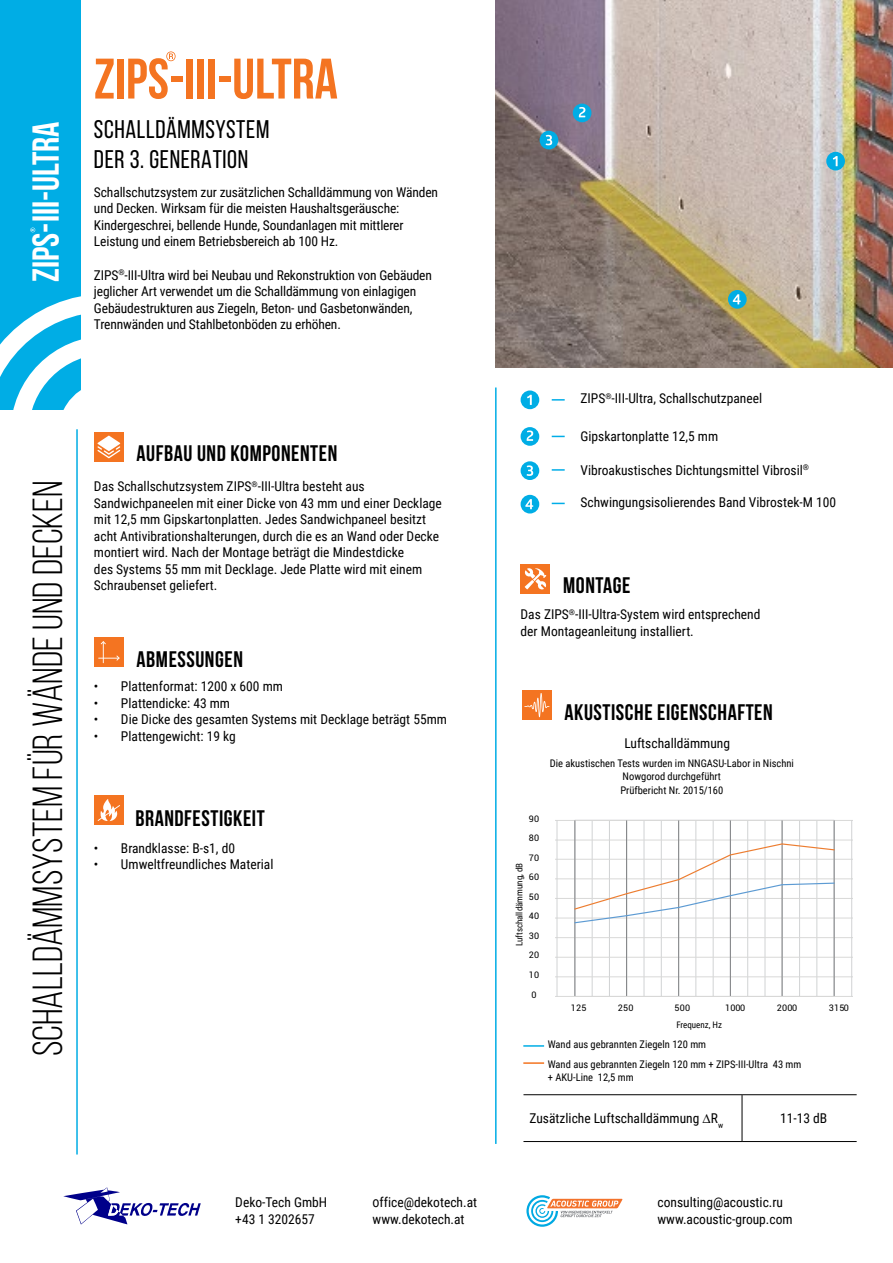
<style>
.page{position:relative;width:893px;height:1263px;background:#fff}
.page>*{position:absolute;margin:0;border:0;box-sizing:border-box;transform-origin:0 0}
.t1{font:700 57px "Bebas Neue";color:#f47421}
.t2{font:42px "Bebas Neue";color:#000}
.t3{font:700 37.5px "Bebas Neue";color:#fff}
.t4{font:25.5px/30.6px "Bebas Neue";letter-spacing:.025em;color:#000}
.t5{font:700 22.5px "Bebas Neue";letter-spacing:.025em;color:#000}
.t6{font:13.5px/16.5px "Roboto Condensed";color:#000}
.t7{font:10.5px/13.5px "Roboto Condensed";color:#000;text-align:center}
.t8{font:9px "Roboto";letter-spacing:.02em;color:#000}
.t9{font:9px "Roboto Condensed";color:#000}
.s1{font-family:"Arial Narrow"}
</style>
<div class="page">
<div style="left:0;top:0;width:80px;height:409px;background:#00ade5"></div>
<svg style="left:0;top:294px;width:81px;height:116px"></svg>
<div style="left:11px;top:336px;width:193px;height:193px;border:18px solid #fff;border-radius:50%"></div>
<div style="left:58px;top:382px;width:98px;height:101px;border:18px solid #fff;border-radius:50%"></div>
<hr style="left:495px;top:387px;width:2px;height:757px;background:#00ade5">
<hr style="left:76px;top:429px;width:2px;height:725px;background:#00ade5">
<div style="left:94px;top:432px;width:30px;height:30px;background:#f47421"></div>
<svg style="left:97px;top:436px;width:23px;height:22px"></svg>
<div style="left:94px;top:637px;width:30px;height:30px;background:#f47421"></div>
<svg style="left:98px;top:641px;width:22px;height:22px"></svg>
<div style="left:94px;top:795px;width:30px;height:30px;background:#f47421"></div>
<svg style="left:98px;top:799px;width:22px;height:22px"></svg>
<img style="left:495px;top:0;width:398px;height:368px">
<div style="left:826px;top:152px;width:19px;height:18px;background:#00ade5;border-radius:50%"></div>
<svg style="left:833px;top:156px;width:5px;height:10px"></svg>
<svg style="left:552px;top:436px;width:13px;height:1px"></svg>
<div style="left:521px;top:427px;width:18px;height:19px;background:#00ade5;border-radius:50%"></div>
<svg style="left:527px;top:430px;width:6px;height:11px"></svg>
<div style="left:573px;top:104px;width:18px;height:18px;background:#00ade5;border-radius:50%"></div>
<svg style="left:579px;top:107px;width:6px;height:10px"></svg>
<div style="left:521px;top:390px;width:18px;height:19px;background:#00ade5;border-radius:50%"></div>
<svg style="left:527px;top:395px;width:5px;height:10px"></svg>
<svg style="left:552px;top:399px;width:13px;height:2px"></svg>
<svg style="left:552px;top:469px;width:13px;height:2px"></svg>
<div style="left:521px;top:461px;width:18px;height:19px;background:#00ade5;border-radius:50%"></div>
<svg style="left:527px;top:465px;width:6px;height:11px"></svg>
<div style="left:540px;top:131px;width:18px;height:18px;background:#00ade5;border-radius:50%"></div>
<svg style="left:546px;top:135px;width:6px;height:10px"></svg>
<svg style="left:552px;top:503px;width:13px;height:1px"></svg>
<div style="left:521px;top:495px;width:18px;height:18px;background:#00ade5;border-radius:50%"></div>
<svg style="left:525px;top:499px;width:8px;height:10px"></svg>
<div style="left:728px;top:290px;width:19px;height:19px;background:#00ade5;border-radius:50%"></div>
<svg style="left:733px;top:294px;width:8px;height:10px"></svg>
<hr style="left:523px;top:1094px;width:219px;height:1px;background:#000">
<hr style="left:742px;top:1094px;width:115px;height:1px;background:#000">
<hr style="left:742px;top:1095px;width:1px;height:46px;background:#000">
<hr style="left:523px;top:1141px;width:219px;height:1px;background:#000">
<hr style="left:742px;top:1141px;width:115px;height:1px;background:#000">
<div style="left:521px;top:564px;width:29px;height:30px;background:#f47421"></div>
<svg style="left:525px;top:568px;width:21px;height:21px"></svg>
<svg style="left:166px;top:51px;width:10px;height:10px"></svg>
<svg style="left:30px;top:228px;width:5px;height:4px"></svg>
<div style="left:522px;top:690px;width:30px;height:30px;background:#f47421"></div>
<svg style="left:524px;top:693px;width:25px;height:24px"></svg>
<svg style="left:574px;top:821px;width:260px;height:175px"></svg>
<hr style="left:556px;top:820px;width:297px;height:1px;background:#d9d9d8">
<hr style="left:556px;top:840px;width:297px;height:1px;background:#d9d9d8">
<hr style="left:556px;top:859px;width:297px;height:1px;background:#d9d9d8">
<hr style="left:556px;top:878px;width:297px;height:1px;background:#d9d9d8">
<hr style="left:556px;top:898px;width:297px;height:1px;background:#d9d9d8">
<hr style="left:556px;top:918px;width:297px;height:1px;background:#d9d9d8">
<hr style="left:556px;top:937px;width:297px;height:1px;background:#d9d9d8">
<hr style="left:556px;top:957px;width:297px;height:1px;background:#d9d9d8">
<hr style="left:556px;top:976px;width:297px;height:1px;background:#d9d9d8">
<hr style="left:860px;top:820px;width:1px;height:176px;background:#808285">
<hr style="left:834px;top:820px;width:1px;height:176px;background:#808285">
<hr style="left:782px;top:820px;width:1px;height:176px;background:#808285">
<hr style="left:730px;top:820px;width:1px;height:176px;background:#808285">
<hr style="left:678px;top:820px;width:1px;height:176px;background:#808285">
<hr style="left:626px;top:820px;width:1px;height:176px;background:#808285">
<hr style="left:575px;top:820px;width:1px;height:176px;background:#808285">
<hr style="left:556px;top:820px;width:1px;height:176px;background:#808285">
<hr style="left:556px;top:996px;width:297px;height:1px;background:#d9d9d8">
<svg style="left:573px;top:843px;width:262px;height:81px"></svg>
<hr style="left:557px;top:820px;width:1px;height:177px;background:#d1d3d4">
<hr style="left:851px;top:820px;width:1px;height:177px;background:#d1d3d4">
<hr style="left:523px;top:1045px;width:21px;height:2px;background:#00ade5">
<hr style="left:523px;top:1062px;width:21px;height:2px;background:#f47421">
<svg style="left:526px;top:1195px;width:96px;height:32px"></svg>
<svg style="left:63px;top:1187px;width:138px;height:37px"></svg>
<h3 class="t3" style="left:25px;top:282px;width:162px;rotate:-90deg">ZIPS-III-ULTRA</h3>
<h1 class="t1" style="left:94px;top:48px;width:245px">ZIPS-III-ULTRA</h1>
<h3 class="t4" style="left:94px;top:113px;width:177px">SCHALLDÄMMSYSTEM<br>DER 3. GENERATION</h3>
<p class="t6" style="left:94px;top:183px;width:346px">Schallschutzsystem zur zusätzlichen Schalldämmung von Wänden und Decken. Wirksam für die meisten Haushaltsgeräusche:<br>Kindergeschrei, bellende Hunde, Soundanlagen mit mittlerer Leistung und einem Betriebsbereich ab 100 Hz.</p>
<p class="t6" style="left:94px;top:266px;width:339px">ZIPS<sup>®</sup>-III-Ultra wird bei Neubau und Rekonstruktion von Gebäuden jeglicher Art verwendet um die Schalldämmung von einlagigen Gebäudestrukturen aus Ziegeln, Beton- und Gasbetonwänden, Trennwänden und Stahlbetonböden zu erhöhen.</p>
<h3 class="t5" style="left:136px;top:441px;width:202px">AUFBAU UND KOMPONENTEN</h3>
<h2 class="t2" style="left:25px;top:1056px;width:577px;rotate:-90deg">SCHALLDÄMMSYSTEM FÜR WÄNDE UND DECKEN</h2>
<p class="t6" style="left:94px;top:477px;width:349px">Das Schallschutzsystem ZIPS<sup>®</sup>-III-Ultra besteht aus Sandwichpaneelen mit einer Dicke von 43 mm und einer Decklage mit 12,5 mm Gipskartonplatten. Jedes Sandwichpaneel besitzt acht Antivibrationshalterungen, durch die es an Wand oder Decke montiert wird. Nach der Montage beträgt die Mindestdicke<br>des Systems 55 mm mit Decklage. Jede Platte wird mit einem Schraubenset geliefert.</p>
<h3 class="t5" style="left:136px;top:646px;width:108px">ABMESSUNGEN</h3>
<p class="t6" style="left:94px;top:678px;width:191px">• Plattenformat: 1200 x 600 mm</p>
<p class="t6" style="left:94px;top:694px;width:138px">• Plattendicke: 43 mm</p>
<p class="t6" style="left:94px;top:711px;width:354px">• Die Dicke des gesamten Systems mit Decklage beträgt 55mm</p>
<p class="t6" style="left:94px;top:727px;width:143px">• Plattengewicht: 19 kg</p>
<h3 class="t5" style="left:135px;top:806px;width:131px">BRANDFESTIGKEIT</h3>
<p class="t6" style="left:94px;top:839px;width:143px">• Brandklasse: B-s1, d0</p>
<p class="t6" style="left:94px;top:855px;width:181px">• Umweltfreundliches Material</p>
<p class="t6" style="left:235px;top:1194px;width:93px">Deko-Tech GmbH +43 1 3202657</p>
<p class="t6" style="left:373px;top:1194px;width:106px">Office@dekotech.at www.dekotech.at</p>
<p class="t6" style="left:580px;top:389px;width:183px">ZIPS<sup>®</sup>-III-Ultra, Schallschutzpaneel</p>
<p class="t6" style="left:580px;top:427px;width:139px">Gipskartonplatte 12,5 mm</p>
<p class="t6" style="left:580px;top:461px;width:230px">Vibroakustisches Dichtungsmittel Vibrosil<sup>®</sup></p>
<p class="t6" style="left:580px;top:494px;width:257px">Schwingungsisolierendes Band Vibrostek-M 100</p>
<h3 class="t5" style="left:563px;top:573px;width:69px">MONTAGE</h3>
<p class="t6" style="left:521px;top:606px;width:241px">Das ZIPS<sup>®</sup>-III-Ultra-System wird entsprechend der Montageanleitung installiert.</p>
<h3 class="t5" style="left:564px;top:700px;width:210px">AKUSTISCHE EIGENSCHAFTEN</h3>
<p class="t8" style="left:529px;top:812px;width:12px">90</p>
<p class="t8" style="left:529px;top:832px;width:12px">80</p>
<p class="t8" style="left:529px;top:851px;width:12px">70</p>
<p class="t9" style="left:513px;top:946px;width:85px;rotate:-90deg">Luftschalldämmung, dB</p>
<p class="t8" style="left:529px;top:871px;width:12px">60</p>
<p class="t8" style="left:529px;top:890px;width:12px">50</p>
<p class="t8" style="left:529px;top:910px;width:12px">40</p>
<p class="t8" style="left:529px;top:929px;width:12px">30</p>
<p class="t8" style="left:529px;top:949px;width:12px">20</p>
<p class="t8" style="left:529px;top:968px;width:12px">10</p>
<p class="t8" style="left:531px;top:988px;width:7px">0</p>
<p class="t6" style="left:624px;top:734px;width:107px">Luftschalldämmung</p>
<p class="t7" style="left:550px;top:756px;width:246px">Die akustischen Tests wurden im NNGASU-Labor in Nischni<br>Nowgorod durchgeführt<br>Prüfbericht Nr. 2015/160</p>
<p class="t8" style="left:571px;top:1001px;width:17px">125</p>
<p class="t8" style="left:674px;top:1001px;width:17px">500</p>
<p class="t8" style="left:618px;top:1001px;width:17px">250</p>
<p class="t8" style="left:725px;top:1001px;width:22px">1000</p>
<p class="t8" style="left:777px;top:1001px;width:22px">2000</p>
<p class="t8" style="left:829px;top:1001px;width:22px">3150</p>
<p class="t9" style="left:676px;top:1018px;width:47px">Frequenz, Hz</p>
<p class="t7" style="left:548px;top:1035px;width:255px;line-height:19px;text-align:left">Wand aus gebrannten Ziegeln 120 mm<br>Wand aus gebrannten Ziegeln 120 mm + ZIPS-III-Ultra 43 mm</p>
<p class="t7" style="left:548px;top:1070px;width:87px">+ AKU-Line 12,5 mm</p>
<p class="t6" style="left:529px;top:1110px;width:195px">Zusätzliche Luftschalldämmung <span class="s1">∆</span>R<sub>w</sub></p>
<p class="t6" style="left:780px;top:1110px;width:49px">11-13 dB</p>
<p class="t6" style="left:657px;top:1194px;width:137px">consulting@acoustic.ru www.acoustic-group.com</p>
</div>
